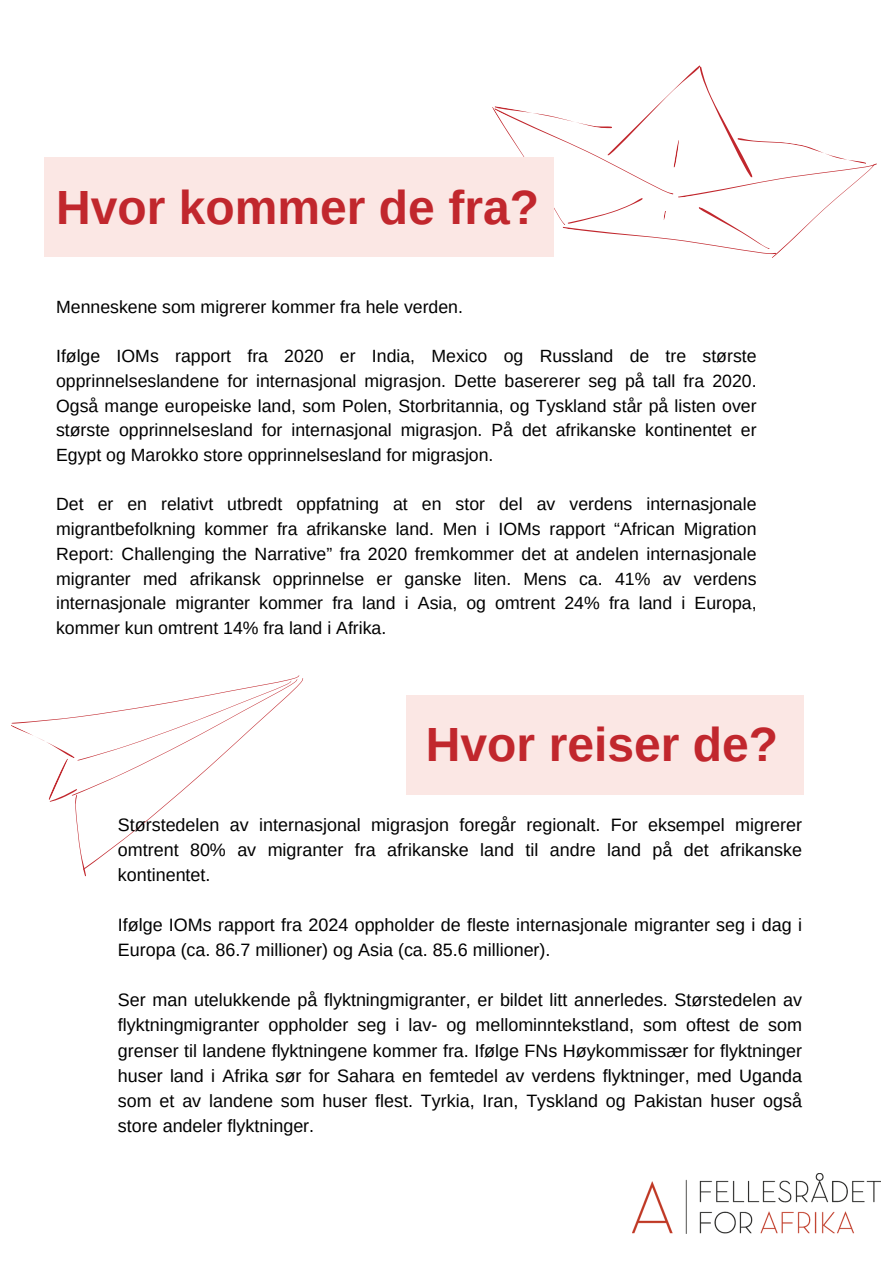
<style>
.page{position:relative;width:893px;height:1263px;background:#fff}
.page>*{position:absolute;margin:0;border:0;box-sizing:border-box;transform-origin:0 0}
.t1{font:700 48px "Arimo";color:#c1272d}
.t2{font:17.92px/25.1px "Arimo";color:#000;text-align:justify}
.t3{font:17.7px/24.7px "Arimo";color:#000;text-align:justify}
</style>
<div class="page">
<svg style="left:11px;top:675px;width:292px;height:201px"></svg>
<svg style="left:492px;top:65px;width:385px;height:193px"></svg>
<img style="left:632px;top:1174px;width:248px;height:59px">
<div style="left:44px;top:157px;width:509px;height:99px;background:#fbe7e4"></div>
<div style="left:406px;top:696px;width:398px;height:99px;background:#fbe7e4"></div>
<h1 class="t1" style="left:56px;top:180px;width:484px">Hvor kommer de fra?</h1>
<p class="t3" style="left:56px;top:294px;width:408px">Menneskene som migrerer kommer fra hele verden.</p>
<p class="t3" style="left:56px;top:344px;width:702px">Ifølge IOMs rapport fra 2020 er India, Mexico og Russland de tre største opprinnelseslandene for internasjonal migrasjon. Dette basererer seg på tall fra 2020.<br>Også mange europeiske land, som Polen, Storbritannia, og Tyskland står på listen over største opprinnelsesland for internasjonal migrasjon. På det afrikanske kontinentet er Egypt og Marokko store opprinnelsesland for migrasjon.</p>
<p class="t3" style="left:56px;top:492px;width:702px">Det er en relativt utbredt oppfatning at en stor del av verdens internasjonale migrantbefolkning kommer fra afrikanske land. Men i IOMs rapport “African Migration Report: Challenging the Narrative” fra 2020 fremkommer det at andelen internasjonale migranter med afrikansk opprinnelse er ganske liten. Mens ca. 41% av verdens internasjonale migranter kommer fra land i Asia, og omtrent 24% fra land i Europa, kommer kun omtrent 14% fra land i Afrika.</p>
<p class="t1" style="left:426px;top:718px;width:354px">Hvor reiser de?</p>
<p class="t2" style="left:118px;top:812px;width:685px">Størstedelen av internasjonal migrasjon foregår regionalt. For eksempel migrerer omtrent 80% av migranter fra afrikanske land til andre land på det afrikanske kontinentet.</p>
<p class="t2" style="left:118px;top:912px;width:685px">Ifølge IOMs rapport fra 2024 oppholder de fleste internasjonale migranter seg i dag i<br>Europa (ca. 86.7 millioner) og Asia (ca. 85.6 millioner).</p>
<p class="t2" style="left:118px;top:987px;width:685px">Ser man utelukkende på flyktningmigranter, er bildet litt annerledes. Størstedelen av flyktningmigranter oppholder seg i lav- og mellominntekstland, som oftest de som grenser til landene flyktningene kommer fra. Ifølge FNs Høykommissær for flyktninger huser land i Afrika sør for Sahara en femtedel av verdens flyktninger, med Uganda som et av landene som huser flest. Tyrkia, Iran, Tyskland og Pakistan huser også store andeler flyktninger.</p>
</div>
